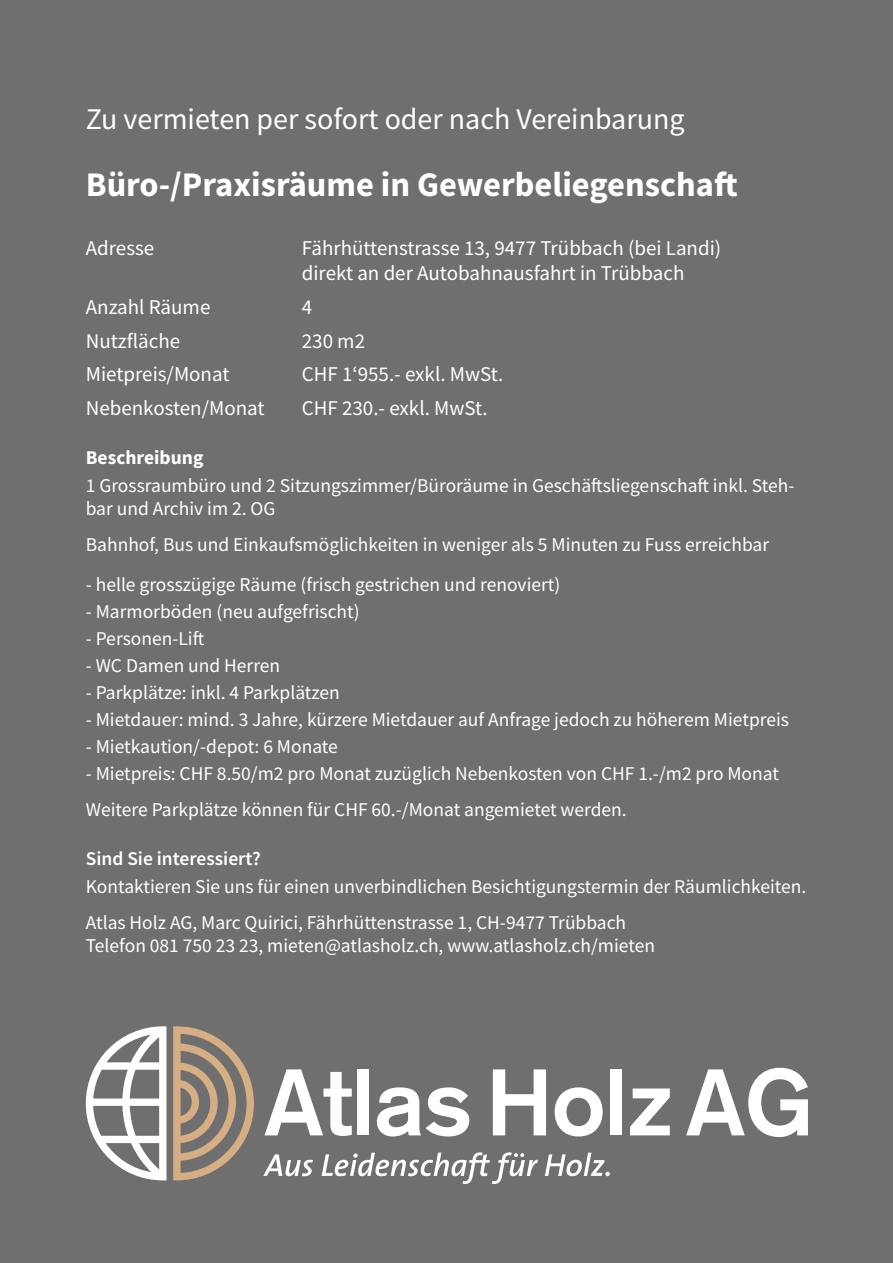
<style>
.page{position:relative;width:893px;height:1263px;background:#706f6f}
.page>*{position:absolute;margin:0;border:0;box-sizing:border-box;transform-origin:0 0}
.t1{font:700 34.5px "Source Sans Pro";color:#fff}
.t2{font:30px "Source Sans Pro";color:#fff}
.t3{font:21px/25.2px "Source Sans Pro";color:#fff}
.t4{font:19.5px/36.2px "Source Sans Pro";color:#fff}
.t5{font:600 19.5px "Source Sans Pro";color:#fff}
.t6{font:700 19.5px "Source Sans Pro";color:#fff}
</style>
<div class="page">
<svg style="left:86px;top:1026px;width:80px;height:154px"></svg>
<svg style="left:265px;top:1069px;width:87px;height:67px"></svg>
<div style="left:358px;top:1069px;width:11px;height:66px;background:#fff"></div>
<svg style="left:377px;top:1087px;width:92px;height:49px"></svg>
<svg style="left:493px;top:1069px;width:53px;height:66px"></svg>
<svg style="left:555px;top:1087px;width:48px;height:49px"></svg>
<div style="left:611px;top:1069px;width:11px;height:66px;background:#fff"></div>
<svg style="left:630px;top:1088px;width:40px;height:47px"></svg>
<svg style="left:686px;top:1068px;width:121px;height:69px"></svg>
<svg style="left:263px;top:1154px;width:50px;height:22px"></svg>
<svg style="left:322px;top:1152px;width:216px;height:32px"></svg>
<svg style="left:545px;top:1153px;width:65px;height:23px"></svg>
<svg style="left:173px;top:1026px;width:81px;height:154px"></svg>
<h2 class="t2" style="left:86px;top:100px;width:600px">Zu vermieten per sofort oder nach Vereinbarung</h2>
<h1 class="t1" style="left:86px;top:161px;width:653px">Büro-/Praxisräume in Gewerbeliegenschaft</h1>
<p class="t3" style="left:86px;top:235px;width:70px">Adresse</p>
<p class="t3" style="left:302px;top:235px;width:421px">Fährhüttenstrasse 13, 9477 Trübbach (bei Landi) direkt an der Autobahnausfahrt in Trübbach</p>
<p class="t3" style="left:86px;top:294px;width:126px">Anzahl Räume</p>
<p class="t3" style="left:302px;top:294px;width:12px">4</p>
<p class="t3" style="left:86px;top:328px;width:96px">Nutzfläche</p>
<p class="t3" style="left:302px;top:328px;width:65px">230 m2</p>
<p class="t3" style="left:86px;top:362px;width:145px">Mietpreis/Monat</p>
<p class="t3" style="left:302px;top:362px;width:203px">CHF 1‘955.- exkl. MwSt.</p>
<p class="t3" style="left:86px;top:395px;width:180px">Nebenkosten/Monat</p>
<p class="t3" style="left:302px;top:395px;width:187px">CHF 230.- exkl. MwSt.</p>
<p class="t6" style="left:86px;top:444px;width:119px">Beschreibung</p>
<p class="t4" style="left:86px;top:473px;width:710px;line-height:23.4px">1 Grossraumbüro und 2 Sitzungszimmer/Büroräume in Geschäftsliegenschaft inkl. Steh&shy;bar und Archiv im 2. OG</p>
<p class="t4" style="left:86px;top:526px;width:685px">Bahnhof, Bus und Einkaufsmöglichkeiten in weniger als 5 Minuten zu Fuss erreichbar</p>
<p class="t4" style="left:86px;top:566px;width:476px">- helle grosszügige Räume (frisch gestrichen und renoviert)</p>
<p class="t4" style="left:86px;top:593px;width:275px">- Marmorböden (neu aufgefrischt)</p>
<p class="t4" style="left:86px;top:620px;width:120px">- Personen-Lift</p>
<p class="t4" style="left:86px;top:647px;width:196px">- WC Damen und Herren</p>
<p class="t4" style="left:86px;top:674px;width:256px">- Parkplätze: inkl. 4 Parkplätzen</p>
<p class="t4" style="left:86px;top:701px;width:705px">- Mietdauer: mind. 3 Jahre, kürzere Mietdauer auf Anfrage jedoch zu höherem Mietpreis</p>
<p class="t4" style="left:86px;top:728px;width:254px">- Mietkaution/-depot: 6 Monate</p>
<p class="t4" style="left:86px;top:755px;width:695px">- Mietpreis: CHF 8.50/m2 pro Monat zuzüglich Nebenkosten von CHF 1.-/m2 pro Monat<br>Weitere Parkplätze können für CHF 60.-/Monat angemietet werden.</p>
<p class="t5" style="left:86px;top:846px;width:176px">Sind Sie interessiert?</p>
<p class="t4" style="left:86px;top:868px;width:722px">Kontaktieren Sie uns für einen unverbindlichen Besichtigungstermin der Räumlichkeiten.<br>Atlas Holz AG, Marc Quirici, Fährhüttenstrasse 1, CH-9477 Trübbach</p>
<p class="t4" style="left:86px;top:927px;width:571px">Telefon 081 750 23 23, mieten@atlasholz.ch, www.atlasholz.ch/mieten</p>
</div>
